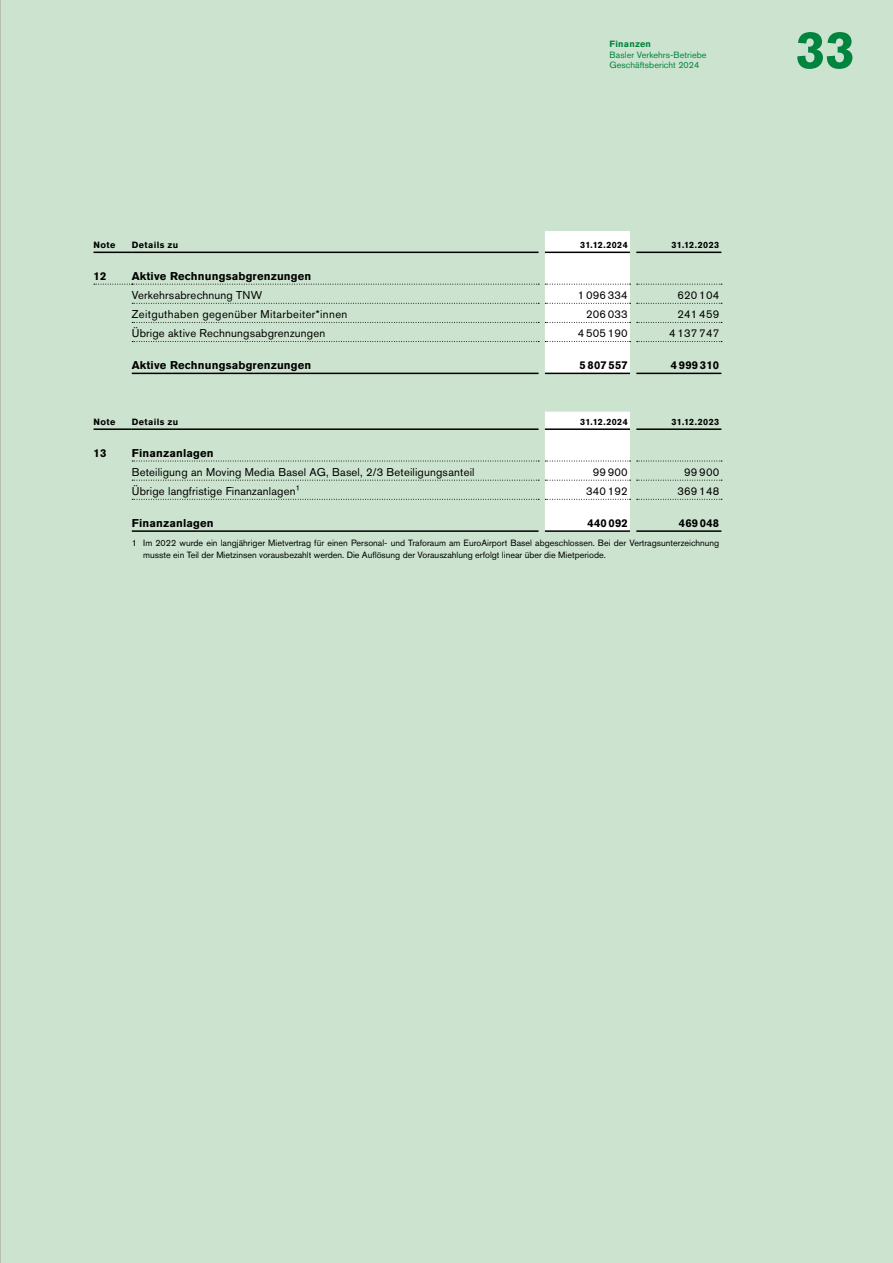
<style>
.page{position:relative;width:893px;height:1263px;background:#cce4cf}
.page>*{position:absolute;margin:0;border:0;box-sizing:border-box;transform-origin:0 0}
.t1{font:700 52.5px "Akzidenz Grotesk Pro";color:#01843d}
.t2{font:11.25px "Akzidenz Grotesk Pro";letter-spacing:.015em;color:#000}
.t3{font:700 11.25px "Akzidenz Grotesk Pro";letter-spacing:.015em;color:#000}
.t4{font:11.25px "Akzidenz Grotesk Pro";letter-spacing:.035em;color:#000}
.t5{font:9px/11.2px "Akzidenz Grotesk Pro";color:#000}
.t6{font:700 9px "Akzidenz Grotesk Pro";letter-spacing:.045em;color:#000}
.t7{font:9px/10.5px "Akzidenz Grotesk Pro";letter-spacing:.005em;color:#01843d}
.t8{font:700 9px "Akzidenz Grotesk Pro";letter-spacing:.025em;color:#01843d}
</style>
<div class="page">
<svg style="left:637px;top:284px;width:85px;height:1px"></svg>
<svg style="left:637px;top:461px;width:85px;height:1px"></svg>
<svg style="left:637px;top:480px;width:85px;height:1px"></svg>
<svg style="left:637px;top:341px;width:85px;height:1px"></svg>
<svg style="left:637px;top:303px;width:85px;height:1px"></svg>
<svg style="left:637px;top:322px;width:85px;height:1px"></svg>
<svg style="left:545px;top:231px;width:86px;height:299px;background:#f5f8f5"></svg>
<svg style="left:637px;top:499px;width:85px;height:1px"></svg>
<svg style="left:132px;top:341px;width:407px;height:1px"></svg>
<svg style="left:132px;top:499px;width:407px;height:1px"></svg>
<svg style="left:94px;top:284px;width:445px;height:1px"></svg>
<svg style="left:132px;top:303px;width:407px;height:1px"></svg>
<svg style="left:132px;top:322px;width:407px;height:1px"></svg>
<svg style="left:132px;top:461px;width:407px;height:1px"></svg>
<svg style="left:132px;top:480px;width:407px;height:1px"></svg>
<hr style="left:94px;top:252px;width:38px;height:1px;background:#000">
<hr style="left:132px;top:252px;width:407px;height:1px;background:#000">
<hr style="left:94px;top:428px;width:38px;height:2px;background:#000">
<hr style="left:132px;top:428px;width:407px;height:2px;background:#000">
<hr style="left:545px;top:252px;width:85px;height:1px;background:#000">
<hr style="left:636px;top:252px;width:85px;height:1px;background:#000">
<hr style="left:545px;top:428px;width:85px;height:2px;background:#000">
<hr style="left:636px;top:428px;width:85px;height:2px;background:#000">
<hr style="left:132px;top:373px;width:407px;height:1px;background:#000">
<hr style="left:132px;top:530px;width:407px;height:2px;background:#000">
<hr style="left:545px;top:373px;width:85px;height:1px;background:#000">
<hr style="left:636px;top:373px;width:85px;height:1px;background:#000">
<hr style="left:545px;top:530px;width:85px;height:2px;background:#000">
<hr style="left:636px;top:530px;width:85px;height:2px;background:#000">
<hr style="left:0;top:0;width:1px;height:1263px;background:#9d9d9c">
<p class="t8" style="left:609px;top:38px;width:43px">Finanzen</p>
<p class="t7" style="left:609px;top:49px;width:99px">Basler Verkehrs-Betriebe<br>Geschäftsbericht 2024</p>
<p class="t6" style="left:94px;top:239px;width:23px">Note</p>
<p class="t6" style="left:132px;top:239px;width:48px">Details zu</p>
<p class="t6" style="left:580px;top:239px;width:49px">31.12.2024</p>
<p class="t6" style="left:672px;top:239px;width:49px">31.12.2023</p>
<p class="t3" style="left:94px;top:269px;width:14px">12</p>
<p class="t3" style="left:132px;top:269px;width:181px">Aktive Rechnungsabgrenzungen</p>
<p class="t2" style="left:132px;top:288px;width:132px">Verkehrsabrechnung TNW</p>
<p class="t2" style="left:578px;top:288px;width:52px">1 096 334</p>
<p class="t2" style="left:677px;top:288px;width:43px">620 104</p>
<p class="t4" style="left:132px;top:307px;width:217px">Zeitguthaben gegenüber Mitarbeiter*innen</p>
<p class="t2" style="left:586px;top:307px;width:43px">206 033</p>
<p class="t2" style="left:677px;top:307px;width:43px">241 459</p>
<p class="t2" style="left:132px;top:326px;width:195px">Übrige aktive Rechnungsabgrenzungen</p>
<p class="t2" style="left:578px;top:326px;width:52px">4 505 190</p>
<p class="t2" style="left:669px;top:326px;width:52px">4 137 747</p>
<p class="t3" style="left:132px;top:358px;width:181px">Aktive Rechnungsabgrenzungen</p>
<p class="t3" style="left:579px;top:358px;width:50px">5 807 557</p>
<p class="t3" style="left:671px;top:358px;width:50px">4 999 310</p>
<p class="t6" style="left:94px;top:416px;width:23px">Note</p>
<p class="t6" style="left:132px;top:416px;width:48px">Details zu</p>
<p class="t6" style="left:580px;top:416px;width:49px">31.12.2024</p>
<p class="t6" style="left:672px;top:416px;width:49px">31.12.2023</p>
<p class="t3" style="left:94px;top:445px;width:14px">13</p>
<p class="t3" style="left:132px;top:445px;width:83px">Finanzanlagen</p>
<p class="t2" style="left:132px;top:465px;width:344px">Beteiligung an Moving Media Basel AG, Basel, 2/3 Beteiligungsanteil</p>
<p class="t2" style="left:593px;top:465px;width:37px">99 900</p>
<p class="t2" style="left:684px;top:465px;width:37px">99 900</p>
<p class="t2" style="left:132px;top:484px;width:170px">Übrige langfristige Finanzanlagen1</p>
<p class="t2" style="left:586px;top:484px;width:43px">340 192</p>
<p class="t2" style="left:677px;top:484px;width:43px">369 148</p>
<p class="t3" style="left:132px;top:516px;width:83px">Finanzanlagen</p>
<p class="t3" style="left:587px;top:516px;width:42px">440 092</p>
<p class="t3" style="left:679px;top:516px;width:42px">469 048</p>
<p class="t5" style="left:143px;top:538px;width:577px;text-indent:-11px">1 Im 2022 wurde ein langjähriger Mietvertrag für einen Personal- und Traforaum am EuroAirport Basel abgeschlossen. Bei der Vertragsunterzeichnung musste ein Teil der Mietzinsen vorausbezahlt werden. Die Auflösung der Vorauszahlung erfolgt linear über die Mietperiode.</p>
<h1 class="t1" style="left:796px;top:16px;width:61px">33</h1>
</div>
